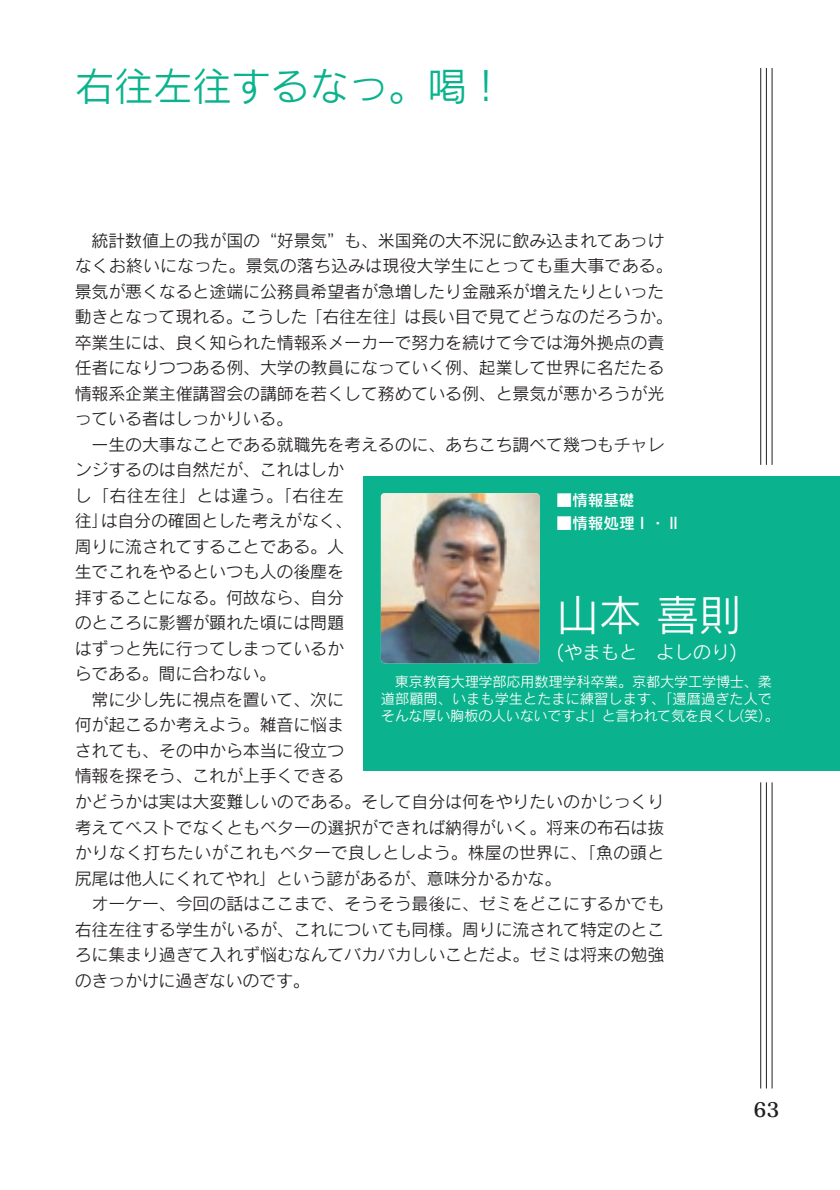
<style>
.page{position:relative;width:840px;height:1190px;background:#fff}
.page>*{position:absolute;margin:0;border:0;box-sizing:border-box;transform-origin:0 0}
.t1{font:42.6px "Rodin CID M";color:#fff}
.t2{font:39.6px "Rodin CID M";letter-spacing:-.015em;color:#0ab38d}
.t3{font:19.8px "Matisse CID B";color:#231f20}
.t4{font:18.4px "Rodin CID M";color:#fff}
.t5{font:17px/25.6px "Rodin CID M";letter-spacing:-.01em;color:#231f20}
.t6{font:17px "Rodin CID M";letter-spacing:.025em;color:#231f20}
.t7{font:15.6px "Rodin CID DB";color:#fff}
.t8{font:14.2px/17px "Rodin CID M";letter-spacing:-.015em;color:#fff;text-align:center}
</style>
<div class="page">
<div style="left:364px;top:476px;width:476px;height:295px;background:#0ab38d"></div>
<img style="left:381px;top:493px;width:159px;height:170px;border-radius:4px">
<hr style="left:760px;top:68px;width:1px;height:397px;background:#231f20">
<hr style="left:766px;top:68px;width:1px;height:397px;background:#231f20">
<hr style="left:772px;top:68px;width:1px;height:397px;background:#231f20">
<hr style="left:760px;top:782px;width:1px;height:307px;background:#231f20">
<hr style="left:766px;top:782px;width:1px;height:307px;background:#231f20">
<hr style="left:772px;top:782px;width:1px;height:306px;background:#231f20">
<h2 class="t2" style="left:75px;top:72px;width:433px">右往左往するなっ。喝！</h2>
<p class="t5" style="left:75px;top:230px;width:600px;text-indent:17px">統計数値上の我が国の“好景気”も、米国発の大不況に飲み込まれてあっけなくお終いになった。景気の落ち込みは現役大学生にとっても重大事である。景気が悪くなると途端に公務員希望者が急増したり金融系が増えたりといった動きとなって現れる。こうした「右往左往」は長い目で見てどうなのだろうか。卒業生には、良く知られた情報系メーカーで努力を続けて今では海外拠点の責任者になりつつある例、大学の教員になっていく例、起業して世界に名だたる情報系企業主催講習会の講師を若くして務めている例、と景気が悪かろうが光っている者はしっかりいる。</p>
<p class="t5" style="left:92px;top:434px;width:574px">一生の大事なことである就職先を考えるのに、あちこち調べて幾つもチャレ</p>
<p class="t5" style="left:75px;top:459px;width:271px">ンジするのは自然だが、これはしか</p>
<p class="t6" style="left:75px;top:489px;width:271px">し「右往左往」とは違う。「右往左</p>
<p class="t5" style="left:75px;top:510px;width:279px">往」は自分の確固とした考えがなく、</p>
<p class="t5" style="left:75px;top:536px;width:271px">周りに流されてすることである。人</p>
<p class="t5" style="left:75px;top:561px;width:271px">生でこれをやるといつも人の後塵を</p>
<p class="t5" style="left:75px;top:587px;width:271px">拝することになる。何故なら、自分</p>
<p class="t5" style="left:75px;top:613px;width:271px">のところに影響が顕れた頃には問題</p>
<p class="t5" style="left:75px;top:638px;width:271px">はずっと先に行ってしまっているか</p>
<p class="t5" style="left:75px;top:664px;width:203px">らである。間に合わない。</p>
<p class="t5" style="left:92px;top:689px;width:254px">常に少し先に視点を置いて、次に</p>
<p class="t5" style="left:75px;top:715px;width:271px">何が起こるか考えよう。雑音に悩ま</p>
<p class="t5" style="left:75px;top:740px;width:271px">されても、その中から本当に役立つ</p>
<p class="t5" style="left:75px;top:766px;width:271px">情報を探そう、これが上手くできる</p>
<p class="t5" style="left:75px;top:791px;width:591px">かどうかは実は大変難しいのである。そして自分は何をやりたいのかじっくり</p>
<p class="t5" style="left:75px;top:817px;width:591px">考えてベストでなくともベターの選択ができれば納得がいく。将来の布石は抜</p>
<p class="t5" style="left:75px;top:842px;width:591px">かりなく打ちたいがこれもベターで良しとしよう。株屋の世界に、「魚の頭と</p>
<p class="t5" style="left:75px;top:868px;width:488px">尻尾は他人にくれてやれ」という諺があるが、意味分かるかな。</p>
<p class="t5" style="left:92px;top:893px;width:574px">オーケー、今回の話はここまで、そうそう最後に、ゼミをどこにするかでも</p>
<p class="t5" style="left:75px;top:919px;width:591px">右往左往する学生がいるが、これについても同様。周りに流されて特定のとこ</p>
<p class="t5" style="left:75px;top:944px;width:591px">ろに集まり過ぎて入れず悩むなんてバカバカしいことだよ。ゼミは将来の勉強</p>
<p class="t5" style="left:75px;top:970px;width:237px">のきっかけに過ぎないのです。</p>
<p class="t7" style="left:557px;top:495px;width:79px">■情報基礎</p>
<p class="t7" style="left:557px;top:517px;width:126px">■情報処理Ⅰ・Ⅱ</p>
<h1 class="t1" style="left:557px;top:599px;width:186px">山本喜則</h1>
<p class="t4" style="left:557px;top:646px;width:182px">(やまもと　よしのり)</p>
<p class="t8" style="left:381px;top:675px;width:400px">東京教育大理学部応用数理学科卒業。京都大学工学博士、柔<br>道部顧問、いまも学生とたまに練習します、「還暦過ぎた人でそんな厚い胸板の人いないですよ」と言われて気を良くし（笑）。</p>
<p class="t3" style="left:753px;top:1102px;width:28px">63</p>
</div>
